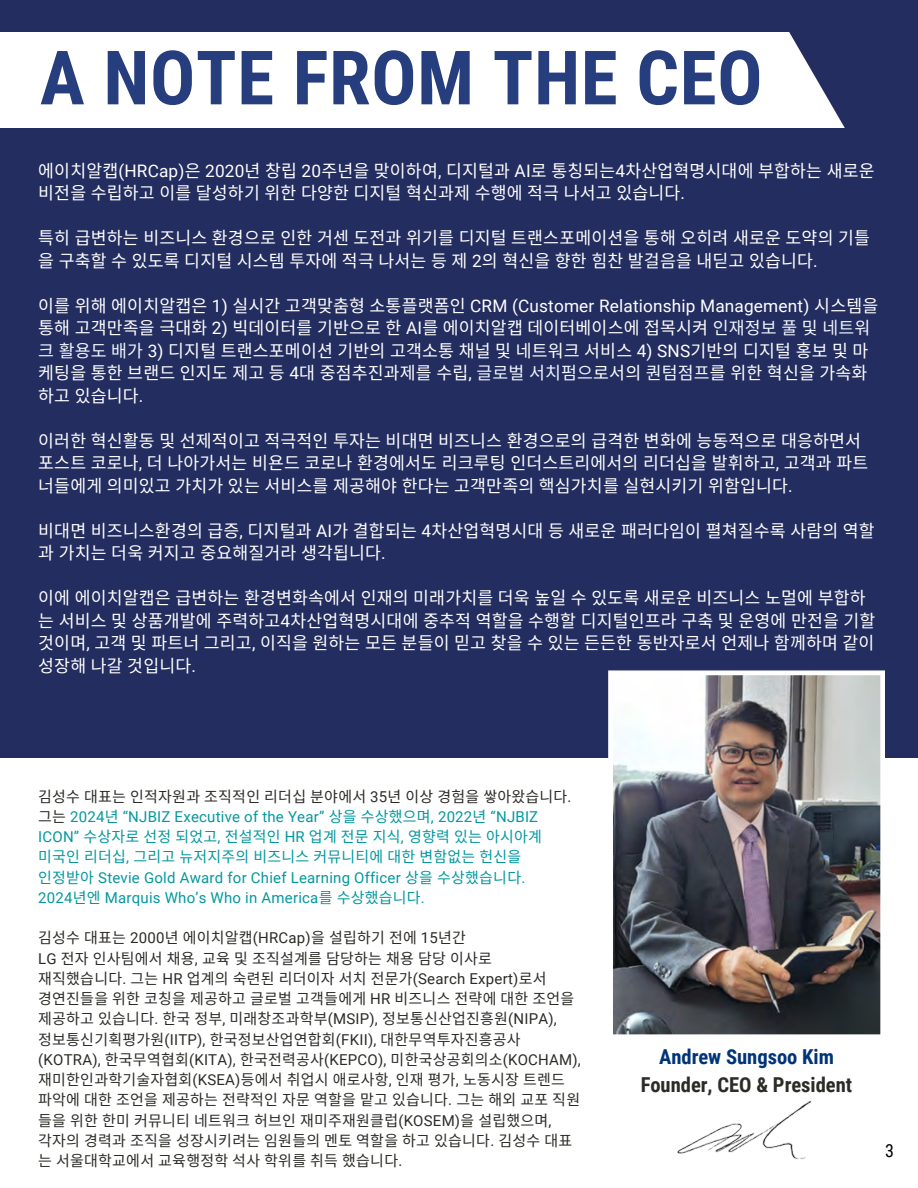
<style>
.page{position:relative;width:918px;height:1188px;background:#fff}
.page>*{position:absolute;margin:0;border:0;box-sizing:border-box;transform-origin:0 0}
.t1{font:700 75px "Roboto Condensed";letter-spacing:.01em;color:#263d7e}
.t2{font:700 20.55px/28.7px "Roboto Condensed";color:#2c2b27;text-align:center}
.t3{font:18px "Roboto Condensed";color:#000}
.t4{font:17.25px/22.5px "Noto Sans CJ Ksc";letter-spacing:.01em;color:#fff}
.t5{font:15px/20.2px "Noto Sans CJ Ksc";letter-spacing:.015em;color:#2c2b27}
.t6{font:15px/20.2px "Roboto";letter-spacing:.015em;color:#03989e}
.s1{font-family:"Roboto"}
.s2{color:#eff5ff}
.s3{font-family:"Noto Sans CJ Ksc";color:#2c2b27}
.s4{color:#2c2b27}
.s5{font-family:"Noto Sans CJ Ksc"}
.s6{color:#003478}
</style>
<div class="page">
<div style="left:0;top:0;width:918px;height:757px;background:#232d5f"></div>
<div style="left:0;top:33px;width:844px;height:94px;background:#fff"></div>
<img style="left:677px;top:1100px;width:134px;height:60px">
<img style="left:608px;top:670px;width:277px;height:365px">
<p class="t1" style="left:40px;top:35px;width:724px">A NOTE FROM THE CEO</p>
<p class="t4" style="left:38px;top:159px;width:838px">에이치알캡<span class="s1">(HRCap)</span>은 <span class="s1">2020</span>년 창립 <span class="s1">20</span>주년을 맞이하여<span class="s1">,</span> 디지털과 <span class="s1">AI</span>로 통칭되는<span class="s1">4</span>차산업혁명시대에 부합하는 새로운 비전을 수립하고 이를 달성하기 위한 다양한 디지털 혁신과제 수행에 적극 나서고 있습니다<span class="s1">.</span></p>
<p class="t4" style="left:38px;top:226px;width:833px">특히 급변하는 비즈니스 환경으로 인한 거센 도전과 위기를 디지털 트랜스포메이션을 통해 오히려 새로운 도약의 기틀 을 구축할 수 있도록 디지털 시스템 투자에 적극 나서는 등 제 <span class="s1">2</span>의 혁신을 향한 힘찬 발걸음을 내딛고 있습니다<span class="s1">.</span></p>
<p class="t4" style="left:38px;top:294px;width:842px">이를 위해 에이치알캡은 <span class="s1">1)</span> 실시간 고객맞춤형 소통플랫폼인 <span class="s1">CRM (Customer Relationship Management)</span> 시스템을 통해 고객만족을 극대화 <span class="s1">2)</span> 빅데이터를 기반으로 한 <span class="s1">AI</span>를 에이치알캡 데이터베이스에 접목시켜 <span class="s2">인재정보 풀 및 네트워 크 활용도 배가</span> <span class="s1">3)</span> 디지털 트랜스포메이션 기반의 고객소통 채널 및 네트워크 서비스 <span class="s1">4) SNS</span>기반의 디지털 홍보 및 마</p>
<p class="t4" style="left:38px;top:361px;width:831px">케팅을 통한 브랜드 인지도 제고 등 <span class="s1">4</span>대 중점추진과제를 수립<span class="s1">,</span> <span class="s2">글로벌 서치펌으</span>로서의 <span class="s2">퀀텀점프</span>를 위한 혁신을 가속화 하고 있습니다<span class="s1">.</span></p>
<p class="t4" style="left:38px;top:429px;width:832px">이러한 혁신활동 및 선제적이고 적극적인 투자는 비대면 비즈니스 환경으로의 급격한 변화에 능동적으로 대응하면서 포스트 코로나<span class="s1">,</span> 더 나아가서는 비욘드 코로나 환경에서도 리크루팅 인더스트리에서의 리더십을 발휘하고<span class="s1">,</span> 고객과 파트 너들에게 의미있고 가치가 있는 서비스를 제공해야 한다는 고객만족의 핵심가치를 실현시키기 위함입니다<span class="s1">.</span></p>
<p class="t4" style="left:38px;top:519px;width:838px">비대면 비즈니스환경의 급증<span class="s1">,</span> 디지털과 <span class="s1">AI</span>가 결합되는 <span class="s1">4</span>차산업혁명시대 등 새로운 패러다임이 펼쳐질수록 사람의 역할 과 가치는 더욱 커지고 중요해질거라 생각됩니다<span class="s1">.</span></p>
<p class="t4" style="left:38px;top:586px;width:829px">이에 에이치알캡은 급변하는 환경변화속에서 인재의 미래가치를 더욱 높일 수 있도록 새로운 비즈니스 노멀에 부합하</p>
<p class="t4" style="left:38px;top:609px;width:839px;text-align:justify">는 서비스 및 상품개발에 주력하고<span class="s1">4</span>차산업혁명시대에 중추적 역할을 수행할 디지털인프라 구축 및 운영에 만전을 기할 것이며<span class="s1">,</span> 고객 및 파트너 그리고<span class="s1">,</span> 이직을 원하는 모든 분들이 믿고 찾을 수 있는 든든한 동반자로서 언제나 함께하며 같이 성장해 나갈 것입니다<span class="s1">.</span></p>
<p class="t6" style="left:38px;top:786px;width:535px"><span class="s3">김성수 대표는 인적자원과 조직적인 리더십 분야에서</span> <span class="s4">35</span><span class="s3">년 이상 경험을 쌓아왔습니다</span><span class="s4">. </span><span class="s3">그는</span> 2024<span class="s5">년</span> “NJBIZ Executive of the Year” <span class="s5">상을 수상했으며</span>, 2022<span class="s5">년</span> “NJBIZ<br>ICON” <span class="s5">수상자로 선정 되었고</span>, <span class="s5">전설적인</span> HR <span class="s5">업계 전문 지식</span>, <span class="s5">영향력 있는 아시아계</span></p>
<h1 class="t6" style="left:38px;top:847px;width:489px"><span class="s5">미국인 리더십</span>, <span class="s5">그리고 뉴저지주의 비즈니스 커뮤니티에 대한 변함없는 헌신을 인정받아</span> Stevie Gold Award for Chief Learning Officer <span class="s5">상을 수상했습니다</span>.<br>2024<span class="s5">년엔</span> Marquis Who’s Who in America<span class="s5">를 수상했습니다</span>.</h1>
<h1 class="t5" style="left:38px;top:927px;width:429px">김성수 대표는 <span class="s1">2000</span>년 에이치알캡<span class="s1">(HRCap)</span>을 설립하기 전에 <span class="s1">15</span>년간</h1>
<h4 class="t5" style="left:38px;top:947px;width:455px"><span class="s1">LG</span> 전자 인사팀에서 채용<span class="s1">,</span> 교육 및 조직설계를 담당하는 채용 담당 이사로</h4>
<h4 class="t5" style="left:38px;top:967px;width:510px">재직했습니다<span class="s1">.</span> 그는 <span class="s1">HR</span> 업계의 숙련된 리더이자 서치 전문가<span class="s1">(Search Expert)</span>로서</h4>
<h4 class="t5" style="left:38px;top:988px;width:538px">경연진들을 위한 코칭을 제공하고 글로벌 고객들에게 <span class="s1">HR</span> 비즈니스 전략에 대한 조언을</h4>
<h4 class="t5" style="left:38px;top:1008px;width:520px">제공하고 있습니다<span class="s1">.</span> 한국 정부<span class="s1">,</span> 미래창조과학부<span class="s1">(MSIP),</span> 정보통신산업진흥원<span class="s1">(NIPA), </span>정보통신기획평가원<span class="s1">(IITP),</span> 한국정보산업연합회<span class="s1">(FKII),</span> 대한무역투자진흥공사</h4>
<h3 class="t5" style="left:38px;top:1048px;width:544px"><span class="s1">(KOTRA),</span> 한국무역협회<span class="s1">(KITA),</span> 한국전력공사<span class="s1">(KEPCO),</span> 미한국상공회의소<span class="s1">(KOCHAM), </span>재미한인과학기술자협회<span class="s1">(KSEA)</span>등에서 취업시 애로사항<span class="s1">,</span> 인재 평가<span class="s1">,</span> 노동시장 트렌드 파악에 대한 조언을 제공하는 전략적인 자문 역할을 맡고 있습니다<span class="s1">.</span> 그는 해외 교포 직원 들을 위한 한미 커뮤니티 네트워크 허브인 재미주재원클럽<span class="s1">(KOSEM)</span>을 설립했으며<span class="s1">,</span></h3>
<h4 class="t5" style="left:38px;top:1129px;width:536px">각자의 경력과 조직을 성장시키려는 임원들의 멘토 역할을 하고 있습니다<span class="s1">.</span> 김성수 대표 는 서울대학교에서 교육행정학 석사 학위를 취득 했습니다<span class="s1">.</span></h4>
<h2 class="t2" style="left:641px;top:1042px;width:213px"><span class="s6">Andrew Sungsoo Kim<br></span>Founder, CEO &amp; President</h2>
<p class="t3" style="left:885px;top:1140px;width:10px">3</p>
</div>
